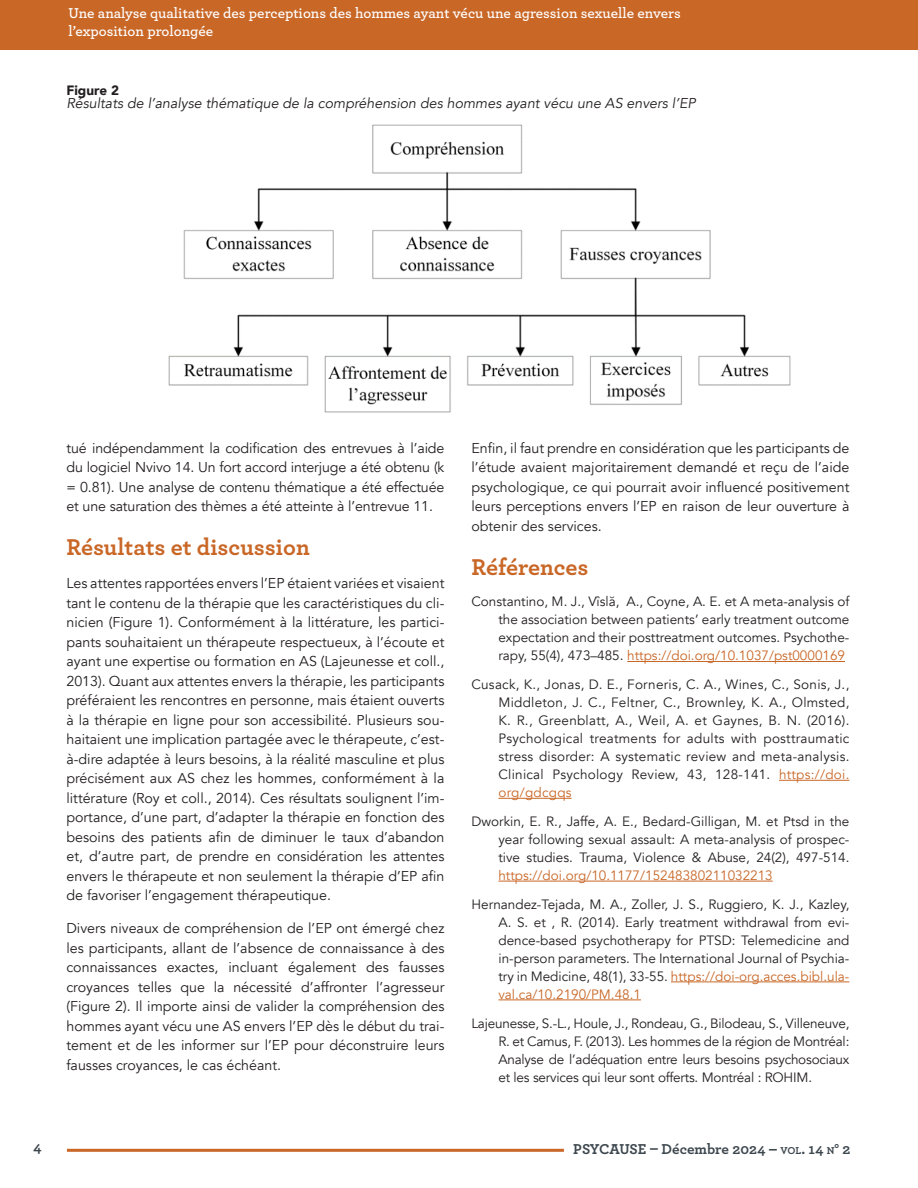
<style>
.page{position:relative;width:918px;height:1188px;background:#fff}
.page>*{position:absolute;margin:0;border:0;box-sizing:border-box;transform-origin:0 0}
.titre_2_article{font:700 24px "Archer";color:#c96727}
.titre_3_-article{font:700 24px "Archer";letter-spacing:-.005em;color:#c96727}
.Entête{font:600 15px/18px "Archer";color:#fff}
.t1{font:700 15px "Archer";color:#3d474e}
.texte{font:14.25px/19.5px "Avenir";color:#231f20;text-align:justify}
.sous-titre_tableau{font:italic 14.25px "Avenir";color:#231f20}
.références{font:13.5px/18px "Avenir";color:#231f20;text-align:justify}
.Titre_tableau{font:900 13.5px "Avenir";color:#231f20}
.s1{color:#c96727}
.s2{font-size:10.5px}
.s3{font-style:inherit}
</style>
<div class="page">
<div style="left:0;top:0;width:918px;height:50px;background:#c96727"></div>
<hr style="left:67px;top:1149px;width:497px;height:3px;background:#c96727">
<hr style="left:627px;top:661px;width:218px;height:1px;background:#c96727">
<hr style="left:779px;top:780px;width:70px;height:1px;background:#c96727">
<hr style="left:498px;top:798px;width:74px;height:1px;background:#c96727">
<hr style="left:498px;top:881px;width:275px;height:1px;background:#c96727">
<hr style="left:671px;top:982px;width:178px;height:1px;background:#c96727">
<hr style="left:498px;top:1000px;width:143px;height:1px;background:#c96727">
<img style="left:168px;top:124px;width:623px;height:289px">
<p class="Entête" style="left:69px;top:4px;width:614px">Une analyse qualitative des perceptions des hommes ayant vécu une agression sexuelle envers l’exposition prolongée</p>
<p class="Titre_tableau" style="left:66px;top:78px;width:54px">Figure 2</p>
<p class="sous-titre_tableau" style="left:66px;top:95px;width:631px">Résultats de l’analyse thématique de la compréhension des hommes ayant vécu une AS envers l’EP</p>
<p class="texte" style="left:66px;top:438px;width:380px">tué indépendamment la codification des entrevues à l’aide du logiciel Nvivo 14. Un fort accord interjuge a été obtenu (k = 0.81). Une analyse de contenu thématique a été effectuée et une saturation des thèmes a été atteinte à l’entrevue 11.</p>
<p class="titre_2_article" style="left:66px;top:529px;width:245px">Résultats et discussion</p>
<p class="texte" style="left:66px;top:574px;width:380px">Les attentes rapportées envers l’EP étaient variées et visaient tant le contenu de la thérapie que les caractéristiques du cli&shy;nicien (Figure 1). Conformément à la littérature, les partici&shy;pants souhaitaient un thérapeute respectueux, à l’écoute et ayant une expertise ou formation en AS (Lajeunesse et coll., 2013). Quant aux attentes envers la thérapie, les participants préféraient les rencontres en personne, mais étaient ouverts à la thérapie en ligne pour son accessibilité. Plusieurs sou&shy;haitaient une implication partagée avec le thérapeute, c’est&shy;à-dire adaptée à leurs besoins, à la réalité masculine et plus précisément aux AS chez les hommes, conformément à la littérature (Roy et coll., 2014). Ces résultats soulignent l’im&shy;portance, d’une part, d’adapter la thérapie en fonction des besoins des patients afin de diminuer le taux d’abandon et, d’autre part, de prendre en considération les attentes envers le thérapeute et non seulement la thérapie d’EP afin de favoriser l’engagement thérapeutique.</p>
<p class="texte" style="left:66px;top:919px;width:380px">Divers niveaux de compréhension de l’EP ont émergé chez les participants, allant de l’absence de connaissance à des connaissances exactes, incluant également des fausses croyances telles que la nécessité d’affronter l’agresseur (Figure 2). Il importe ainsi de valider la compréhension des hommes ayant vécu une AS envers l’EP dès le début du trai&shy;tement et de les informer sur l’EP pour déconstruire leurs fausses croyances, le cas échéant.</p>
<p class="texte" style="left:471px;top:438px;width:380px">Enfin, il faut prendre en considération que les participants de l’étude avaient majoritairement demandé et reçu de l’aide psychologique, ce qui pourrait avoir influencé positivement leurs perceptions envers l’EP en raison de leur ouverture à obtenir des services.</p>
<p class="titre_3_-article" style="left:471px;top:548px;width:119px">Références</p>
<p class="références" style="left:498px;top:593px;width:353px;text-indent:-27px">Constantino, M. J., Vîslă, A., Coyne, A. E. et A meta-analysis of the association between patients’ early treatment outcome expectation and their posttreatment outcomes. Psychothe&shy;rapy, 55(4), 473–485. <span class="s1">https://doi.org/10.1037/pst0000169</span></p>
<p class="références" style="left:498px;top:676px;width:353px;text-indent:-27px">Cusack, K., Jonas, D. E., Forneris, C. A., Wines, C., Sonis, J., Middleton, J. C., Feltner, C., Brownley, K. A., Olmsted, K. R., Greenblatt, A., Weil, A. et Gaynes, B. N. (2016).<br>Psychological treatments for adults with posttraumatic stress disorder: A systematic review and meta-analysis.<br>Clinical Psychology Review, 43, 128‑141. <span class="s1">https://doi. org/gdcgqs</span></p>
<p class="références" style="left:498px;top:813px;width:353px;text-indent:-27px">Dworkin, E. R., Jaffe, A. E., Bedard-Gilligan, M. et Ptsd in the year following sexual assault: A meta-analysis of prospec&shy;tive studies. Trauma, Violence &amp; Abuse, 24(2), 497-514. <span class="s1">https://doi.org/10.1177/15248380211032213</span></p>
<p class="références" style="left:498px;top:895px;width:353px;text-indent:-27px">Hernandez-Tejada, M. A., Zoller, J. S., Ruggiero, K. J., Kazley, A. S. et , R. (2014). Early treatment withdrawal from evi&shy;dence-based psychotherapy for PTSD: Telemedicine and in-person parameters. The International Journal of Psychia&shy;try in Medicine, 48(1), 33-55. <span class="s1">https://doi-org.acces.bibl.ula&shy;val.ca/10.2190/PM.48.1</span></p>
<p class="références" style="left:498px;top:1014px;width:353px;text-indent:-27px">Lajeunesse, S.-L., Houle, J., Rondeau, G., Bilodeau, S., Villeneuve, R. et Camus, F. (2013). Les hommes de la région de Montréal:<br>Analyse de l’adéquation entre leurs besoins psychosociaux et les services qui leur sont offerts. Montréal : ROHIM.</p>
<p class="t1" style="left:33px;top:1136px;width:10px">4</p>
<p class="t1" style="left:573px;top:1137px;width:279px">PSYCAUSE – Décembre 2024 – <span class="s2">VOL</span><span class="s3">. 14</span> <span class="s2">N</span><span class="s3">° 2</span></p>
</div>
